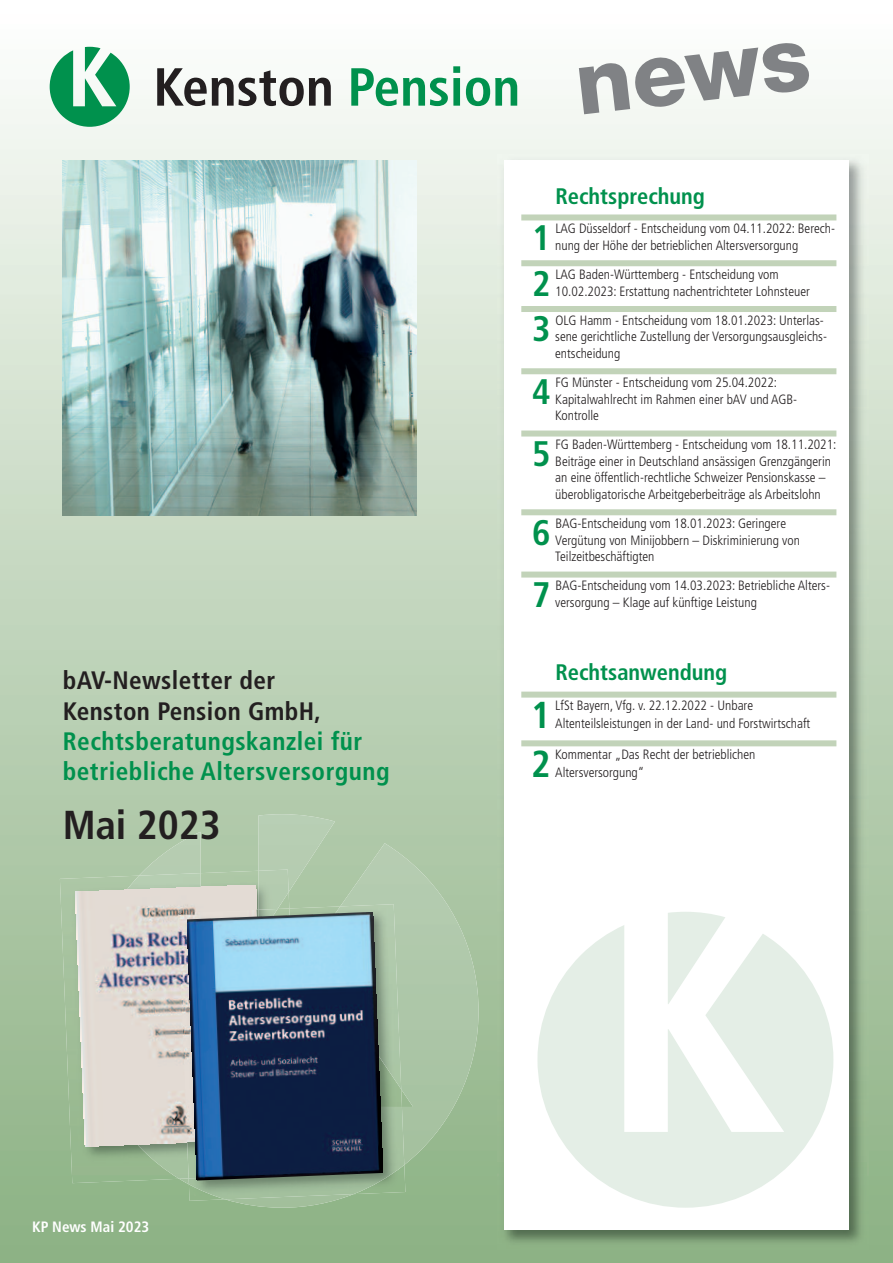
<style>
.page{position:relative;width:893px;height:1263px;background:#fff}
.page>*{position:absolute;margin:0;border:0;box-sizing:border-box;transform-origin:0 0}
.t1{font:800 89.55px "Helvetica Neue";color:#808285}
.t2{font:700 condensed 53.55px "Frutiger";color:#231f20}
.t3{font:700 condensed 40.35px "Frutiger";color:#231f20}
.t4{font:700 condensed 37.5px "Frutiger";color:#00914d}
.t5{font:700 condensed 35.55px "Frutiger";color:#00914d}
.t6{font:700 condensed 25.2px/30.3px "Frutiger";letter-spacing:.02em;color:#00914d}
.t7{font:700 condensed 25.2px/30.3px "Frutiger";letter-spacing:.015em;color:#231f20}
.t8{font:700 condensed 22.5px "Frutiger";color:#00914d}
.t9{font:700 condensed 15px "Frutiger";color:#fff}
.t10{font:300 condensed 13.5px/16.5px "Frutiger";color:#231f20}
.s1{color:#00914d}
</style>
<div class="page">
<img style="left:0;top:46px;width:893px;height:1217px">
<img style="left:498px;top:154px;width:370px;height:1095px">
<div style="left:504px;top:161px;width:345px;height:1069px;background:#fff"></div>
<img style="left:258px;top:814px;width:77px;height:78px">
<img style="left:385px;top:843px;width:94px;height:322px">
<img style="left:225px;top:1199px;width:129px;height:9px">
<svg style="left:179px;top:1179px;width:10px;height:5px"></svg>
<img style="left:139px;top:832px;width:61px;height:41px">
<svg style="left:50px;top:47px;width:80px;height:80px"></svg>
<img style="left:62px;top:161px;width:354px;height:354px">
<img style="left:60px;top:876px;width:119px;height:307px">
<img style="left:258px;top:869px;width:31px;height:39px">
<img style="left:85px;top:873px;width:181px;height:306px">
<img style="left:76px;top:885px;width:190px;height:261px">
<img style="left:404px;top:1165px;width:1px;height:29px">
<img style="left:189px;top:1199px;width:36px;height:2px">
<img style="left:308px;top:904px;width:93px;height:123px">
<img style="left:189px;top:1027px;width:215px;height:172px">
<img style="left:258px;top:909px;width:20px;height:3px">
<img style="left:178px;top:910px;width:88px;height:232px">
<img style="left:187px;top:912px;width:196px;height:268px">
<svg style="left:668px;top:912px;width:57px;height:13px"></svg>
<svg style="left:537px;top:925px;width:296px;height:283px;fill:#e4eee6"></svg>
<div style="left:521px;top:214px;width:315px;height:6px;background:#c2d3b9"></div>
<div style="left:521px;top:260px;width:315px;height:6px;background:#c2d3b9"></div>
<div style="left:521px;top:306px;width:315px;height:6px;background:#c2d3b9"></div>
<div style="left:521px;top:368px;width:315px;height:6px;background:#c2d3b9"></div>
<div style="left:521px;top:430px;width:315px;height:6px;background:#c2d3b9"></div>
<div style="left:521px;top:509px;width:315px;height:6px;background:#c2d3b9"></div>
<div style="left:521px;top:571px;width:315px;height:6px;background:#c2d3b9"></div>
<div style="left:521px;top:692px;width:315px;height:6px;background:#c2d3b9"></div>
<div style="left:521px;top:740px;width:315px;height:6px;background:#c2d3b9"></div>
<h2 class="t2" style="left:153px;top:65px;width:368px">Kenston <span class="s1">Pension</span></h2>
<h1 class="t1" style="left:571px;top:52px;width:237px;rotate:-7deg">news</h1>
<h3 class="t7" style="left:63px;top:667px;width:260px">bAV-Newsletter der<br>Kenston Pension GmbH,</h3>
<h3 class="t6" style="left:63px;top:728px;width:328px">Rechtsberatungskanzlei für betriebliche Altersversorgung</h3>
<h3 class="t3" style="left:63px;top:809px;width:160px">Mai 2023</h3>
<h3 class="t8" style="left:555px;top:187px;width:151px">Rechtsprechung</h3>
<h3 class="t5" style="left:532px;top:223px;width:20px">1</h3>
<p class="t10" style="left:555px;top:221px;width:281px">LAG Düsseldorf - Entscheidung vom 04.11.2022: Berech&shy;nung der Höhe der betrieblichen Altersversorgung</p>
<h3 class="t5" style="left:532px;top:269px;width:20px">2</h3>
<p class="t10" style="left:555px;top:267px;width:256px">LAG Baden-Württemberg - Entscheidung vom<br>10.02.2023: Erstattung nachentrichteter Lohnsteuer</p>
<h3 class="t5" style="left:532px;top:315px;width:20px">3</h3>
<p class="t10" style="left:555px;top:313px;width:273px">OLG Hamm - Entscheidung vom 18.01.2023: Unterlas&shy;sene gerichtliche Zustellung der Versorgungsausgleichs&shy;entscheidung</p>
<h3 class="t5" style="left:532px;top:377px;width:20px">4</h3>
<p class="t10" style="left:555px;top:375px;width:244px">FG Münster - Entscheidung vom 25.04.2022:<br>Kapitalwahlrecht im Rahmen einer bAV und AGB-<br>Kontrolle</p>
<h3 class="t5" style="left:532px;top:439px;width:20px">5</h3>
<p class="t10" style="left:555px;top:437px;width:283px">FG Baden-Württemberg - Entscheidung vom 18.11.2021:<br>Beiträge einer in Deutschland ansässigen Grenzgängerin an eine öffentlich-rechtliche Schweizer Pensionskasse – überobligatorische Arbeitgeberbeiträge als Arbeitslohn</p>
<h3 class="t5" style="left:532px;top:518px;width:20px">6</h3>
<p class="t10" style="left:555px;top:516px;width:246px">BAG-Entscheidung vom 18.01.2023: Geringere<br>Vergütung von Minijobbern – Diskriminierung von<br>Teilzeitbeschäftigten</p>
<h3 class="t5" style="left:532px;top:580px;width:20px">7</h3>
<p class="t10" style="left:555px;top:578px;width:276px">BAG-Entscheidung vom 14.03.2023: Betriebliche Alters&shy;versorgung – Klage auf künftige Leistung</p>
<h3 class="t8" style="left:555px;top:663px;width:173px">Rechtsanwendung</h3>
<h3 class="t4" style="left:531px;top:700px;width:21px">1</h3>
<p class="t10" style="left:555px;top:698px;width:257px;line-height:18px">LfSt Bayern, Vfg. v. 22.12.2022 - Unbare<br>Altenteilsleistungen in der Land- und Forstwirtschaft</p>
<h3 class="t4" style="left:531px;top:749px;width:21px">2</h3>
<p class="t10" style="left:555px;top:746px;width:202px;line-height:18px">Kommentar „Das Recht der betrieblichen<br>Altersversorgung“</p>
<p class="t9" style="left:32px;top:1221px;width:119px">KP News Mai 2023</p>
</div>
